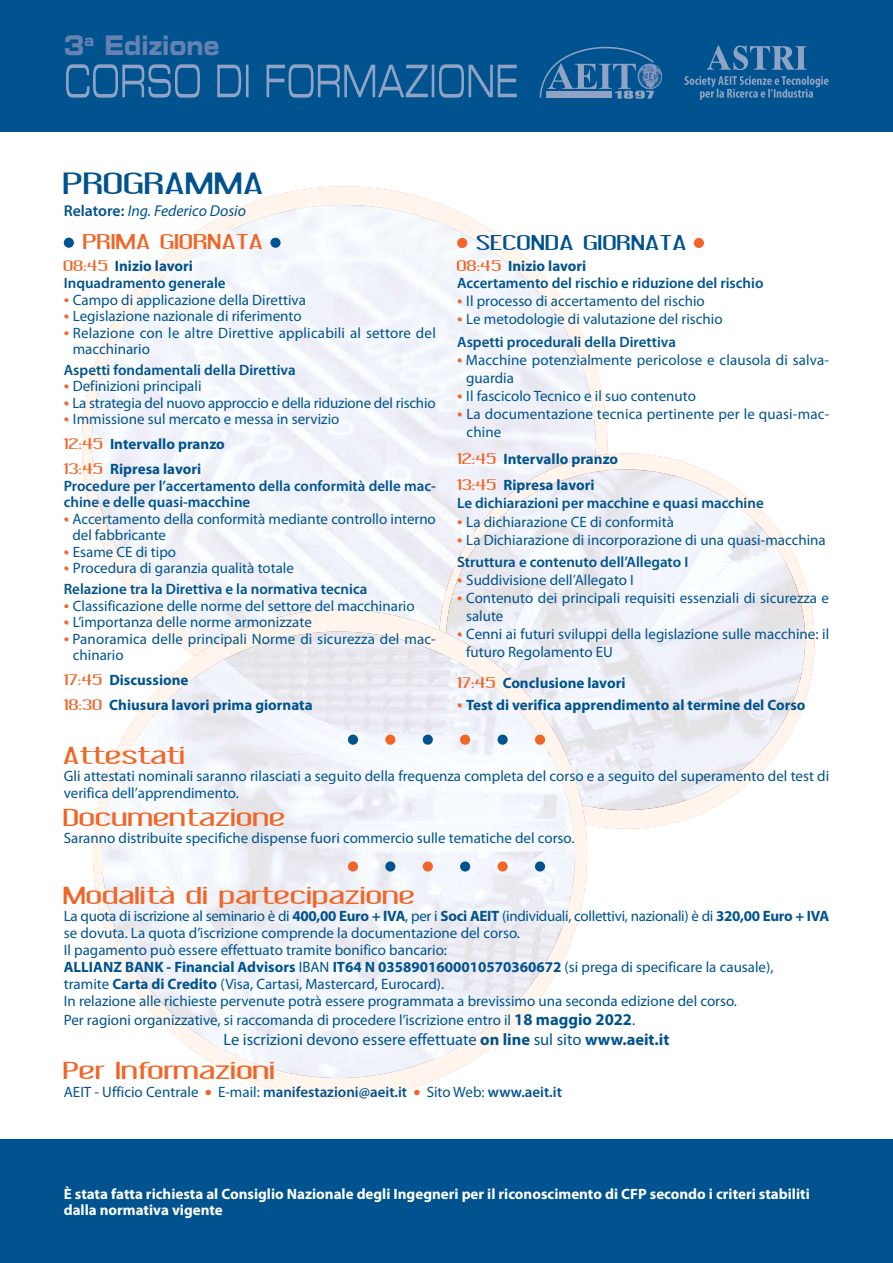
<style>
.page{position:relative;width:893px;height:1263px;background:#fff}
.page>*{position:absolute;margin:0;border:0;box-sizing:border-box;transform-origin:0 0}
.t1{font:30px "Impasto Light Extraexpanded Reg";color:#00538e}
.t2{font:27px "Eurostile Bold Extended Two";color:#6582b0;scale:.78 1}
.t3{font:24px "Impasto Light Extraexpanded Reg";color:#f26526}
.t4{font:21px "Impasto Light Extraexpanded Reg";color:#00538e}
.t5{font:21px "Impasto Light Extraexpanded Reg";color:#f26526}
.t6{font:16.5px "Myriad Pro";color:#00538e}
.t7{font:italic 15.75px "Myriad Pro";color:#00538e}
.t8{font:15px/17px "Myriad Pro";color:#00538e}
.t9{font:600 15px/17.2px "Myriad Pro";color:#00538e}
.t10{font:700 15px/25px "Myriad Pro";color:#00538e}
.t11{font:700 15px/15.8px "Myriad Pro";color:#fff}
.s1{font-weight:600;font-style:normal}
.s2{font-family:"Impasto Light Extraexpanded Reg";font-weight:400;color:#f26526}
.s3{font-weight:700}
.s4{font-size:18px;color:#f26526}
.s5{font-family:"Impasto Light Extraexpanded Reg";color:#f26526}
.s6{font-weight:400;font-size:18px;color:#f26526}
.s7{font-weight:400}
.s8{font-weight:600}
.s9{font-weight:700;font-size:16.5px}
.s10{font-weight:700;font-size:21px;color:#f26526}
</style>
<div class="page">
<div style="left:0;top:0;width:893px;height:131px;background:#00538e"></div>
<div style="left:0;top:1140px;width:893px;height:123px;background:#00538e"></div>
<svg style="left:66px;top:64px;width:451px;height:34px"></svg>
<svg style="left:707px;top:46px;width:99px;height:24px"></svg>
<img style="left:654px;top:64px;width:8px;height:25px">
<svg style="left:540px;top:47px;width:114px;height:52px"></svg>
<svg style="left:684px;top:76px;width:136px;height:24px"></svg>
<svg style="left:82px;top:186px;width:526px;height:329px"></svg>
<img style="left:92px;top:205px;width:504px;height:404px">
<svg style="left:440px;top:453px;width:375px;height:376px"></svg>
<img style="left:446px;top:469px;width:359px;height:341px">
<svg style="left:93px;top:609px;width:494px;height:489px"></svg>
<img style="left:102px;top:631px;width:473px;height:447px">
<div style="left:270px;top:238px;width:11px;height:10px;background:#00538e;border-radius:50%"></div>
<div style="left:64px;top:238px;width:10px;height:10px;background:#00538e;border-radius:50%"></div>
<div style="left:694px;top:238px;width:10px;height:10px;background:#f26526;border-radius:50%"></div>
<div style="left:457px;top:238px;width:10px;height:10px;background:#f26526;border-radius:50%"></div>
<div style="left:385px;top:861px;width:10px;height:10px;background:#00538e;border-radius:50%"></div>
<div style="left:348px;top:861px;width:10px;height:10px;background:#f26526;border-radius:50%"></div>
<div style="left:423px;top:861px;width:10px;height:10px;background:#f26526;border-radius:50%"></div>
<div style="left:460px;top:861px;width:10px;height:10px;background:#00538e;border-radius:50%"></div>
<div style="left:535px;top:861px;width:10px;height:10px;background:#00538e;border-radius:50%"></div>
<div style="left:497px;top:861px;width:11px;height:10px;background:#f26526;border-radius:50%"></div>
<div style="left:535px;top:735px;width:10px;height:10px;background:#f26526;border-radius:50%"></div>
<div style="left:497px;top:735px;width:11px;height:10px;background:#00538e;border-radius:50%"></div>
<div style="left:460px;top:735px;width:10px;height:10px;background:#f26526;border-radius:50%"></div>
<div style="left:423px;top:735px;width:10px;height:10px;background:#00538e;border-radius:50%"></div>
<div style="left:385px;top:735px;width:10px;height:10px;background:#f26526;border-radius:50%"></div>
<div style="left:348px;top:735px;width:10px;height:10px;background:#00538e;border-radius:50%"></div>
<h2 class="t2" style="left:64px;top:36px;width:201px">3<sup>a</sup> Edizione</h2>
<h1 class="t1" style="left:64px;top:166px;width:202px">PROGRAMMA</h1>
<p class="t7" style="left:64px;top:205px;width:184px"><span class="s1">Relatore:</span> Ing. Federico Dosio</p>
<h3 class="t5" style="left:83px;top:230px;width:182px">PRIMA GIORNATA</h3>
<p class="t9" style="left:64px;top:258px;width:163px"><span class="s2">08:45</span> <span class="s3">Inizio lavori<br></span>Inquadramento generale</p>
<p class="t8" style="left:64px;top:292px;width:244px"><span class="s4">•</span> Campo di applicazione della Direttiva</p>
<p class="t8" style="left:64px;top:309px;width:239px"><span class="s4">•</span> Legislazione nazionale di riferimento</p>
<p class="t8" style="left:73px;top:325px;width:365px;line-height:16.5px;text-indent:-9px"><span class="s4">•</span> Relazione con le altre Direttive applicabili al settore del macchinario</p>
<p class="t9" style="left:64px;top:362px;width:233px">Aspetti fondamentali della Direttiva</p>
<p class="t8" style="left:64px;top:379px;width:139px"><span class="s4">•</span> Definizioni principali</p>
<p class="t8" style="left:64px;top:396px;width:373px"><span class="s4">•</span> La strategia del nuovo approccio e della riduzione del rischio</p>
<p class="t8" style="left:64px;top:408px;width:277px;line-height:25px"><span class="s4">•</span> Immissione sul mercato e messa in servizio<br><span class="s5">12:45</span> <span class="s3">Intervallo pranzo<br></span><span class="s5">13:45</span> <span class="s3">Ripresa lavori</span></p>
<p class="t9" style="left:64px;top:479px;width:374px;line-height:16.5px">Procedure per l’accertamento della conformità delle mac&shy;chine e delle quasi-macchine</p>
<p class="t8" style="left:73px;top:512px;width:365px;line-height:16.5px;text-indent:-9px"><span class="s4">•</span> Accertamento della conformità mediante controllo interno del fabbricante</p>
<p class="t8" style="left:64px;top:545px;width:114px"><span class="s4">•</span> Esame CE di tipo</p>
<p class="t9" style="left:64px;top:559px;width:305px;line-height:20.7px"><span class="s6">•</span> <span class="s7">Procedura di garanzia qualità totale<br></span>Relazione tra la Direttiva e la normativa tecnica</p>
<p class="t8" style="left:64px;top:598px;width:352px"><span class="s4">•</span> Classificazione delle norme del settore del macchinario</p>
<p class="t8" style="left:64px;top:615px;width:250px"><span class="s4">•</span> L’importanza delle norme armonizzate</p>
<p class="t8" style="left:73px;top:631px;width:364px;line-height:16.5px;text-indent:-9px"><span class="s4">•</span> Panoramica delle principali Norme di sicurezza del mac&shy;chinario</p>
<p class="t10" style="left:64px;top:669px;width:250px"><span class="s2">17:45</span> Discussione<br><span class="s2">18:30</span> Chiusura lavori prima giornata</p>
<h3 class="t4" style="left:477px;top:230px;width:212px">SECONDA GIORNATA</h3>
<p class="t9" style="left:457px;top:259px;width:308px"><span class="s2">08:45</span> <span class="s3">Inizio lavori<br></span>Accertamento del rischio e riduzione del rischio</p>
<p class="t8" style="left:457px;top:294px;width:249px"><span class="s4">•</span> Il processo di accertamento del rischio</p>
<p class="t8" style="left:457px;top:310px;width:267px;line-height:22.4px"><span class="s4">•</span> Le metodologie di valutazione del rischio<br><span class="s8">Aspetti procedurali della Direttiva</span></p>
<p class="t8" style="left:466px;top:352px;width:364px;line-height:18px;text-indent:-9px"><span class="s4">•</span> Macchine potenzialmente pericolose e clausola di salva&shy;guardia</p>
<p class="t8" style="left:457px;top:389px;width:240px"><span class="s4">•</span> Il fascicolo Tecnico e il suo contenuto</p>
<p class="t8" style="left:466px;top:406px;width:364px;line-height:18px;text-indent:-9px"><span class="s4">•</span> La documentazione tecnica pertinente per le quasi-mac&shy;chine</p>
<p class="t10" style="left:457px;top:447px;width:163px;line-height:26.5px"><span class="s2">12:45</span> Intervallo pranzo<br><span class="s2">13:45</span> Ripresa lavori</p>
<p class="t9" style="left:457px;top:496px;width:308px">Le dichiarazioni per macchine e quasi macchine</p>
<p class="t8" style="left:457px;top:514px;width:218px"><span class="s4">•</span> La dichiarazione CE di conformità</p>
<p class="t8" style="left:457px;top:530px;width:370px;line-height:22.4px"><span class="s4">•</span> La Dichiarazione di incorporazione di una quasi-macchina<br><span class="s8">Struttura e contenuto dell’Allegato I</span></p>
<p class="t8" style="left:457px;top:573px;width:178px"><span class="s4">•</span> Suddivisione dell’Allegato I</p>
<p class="t8" style="left:466px;top:590px;width:364px;line-height:18px;text-indent:-9px"><span class="s4">•</span> Contenuto dei principali requisiti essenziali di sicurezza e salute</p>
<p class="t8" style="left:466px;top:626px;width:365px;line-height:18px;text-indent:-9px"><span class="s4">•</span> Cenni ai futuri sviluppi della legislazione sulle macchine: il futuro Regolamento EU</p>
<p class="t10" style="left:457px;top:672px;width:170px"><span class="s2">17:45</span> Conclusione lavori</p>
<p class="t10" style="left:457px;top:694px;width:350px"><span class="s6">•</span> Test di verifica apprendimento al termine del Corso</p>
<h3 class="t3" style="left:64px;top:742px;width:124px">Attestati</h3>
<p class="t8" style="left:64px;top:769px;width:767px">Gli attestati nominali saranno rilasciati a seguito della frequenza completa del corso e a seguito del superamento del test di verifica dell’apprendimento.</p>
<h3 class="t3" style="left:64px;top:804px;width:224px">Documentazione</h3>
<p class="t8" style="left:64px;top:831px;width:512px">Saranno distribuite specifiche dispense fuori commercio sulle tematiche del corso.</p>
<h3 class="t3" style="left:64px;top:882px;width:354px">Modalità di partecipazione</h3>
<p class="t8" style="left:64px;top:909px;width:767px">La quota di iscrizione al seminario è di <span class="s3">400,00 Euro + IVA</span>, per i <span class="s3">Soci AEIT</span> (individuali, collettivi, nazionali) è di <span class="s3">320,00 Euro + IVA </span>se dovuta. La quota d’iscrizione comprende la documentazione del corso.<br>Il pagamento può essere effettuato tramite bonifico bancario:<br><span class="s3">ALLIANZ BANK - Financial Advisors</span> IBAN <span class="s3">IT64 N 0358901600010570360672</span> (si prega di specificare la causale),<br>tramite <span class="s3">Carta di Credito</span> (Visa, Cartasi, Mastercard, Eurocard).<br>In relazione alle richieste pervenute potrà essere programmata a brevissimo una seconda edizione del corso.</p>
<p class="t8" style="left:64px;top:1013px;width:573px">Per ragioni organizzative, si raccomanda di procedere l’iscrizione entro il <span class="s9">18 maggio 2022</span>.</p>
<p class="t6" style="left:224px;top:1033px;width:447px">Le iscrizioni devono essere effettuate <span class="s3">on line</span> sul sito <span class="s3">www.aeit.it</span></p>
<h3 class="t3" style="left:64px;top:1057px;width:214px">Per Informazioni</h3>
<p class="t8" style="left:64px;top:1084px;width:500px">AEIT - Ufficio Centrale <span class="s10">•</span> E-mail: <span class="s8">manifestazioni@aeit.it</span> <span class="s10">•</span> Sito Web: <span class="s8">www.aeit.it</span></p>
<p class="t11" style="left:64px;top:1187px;width:747px">È stata fatta richiesta al Consiglio Nazionale degli Ingegneri per il riconoscimento di CFP secondo i criteri stabiliti dalla normativa vigente</p>
</div>
